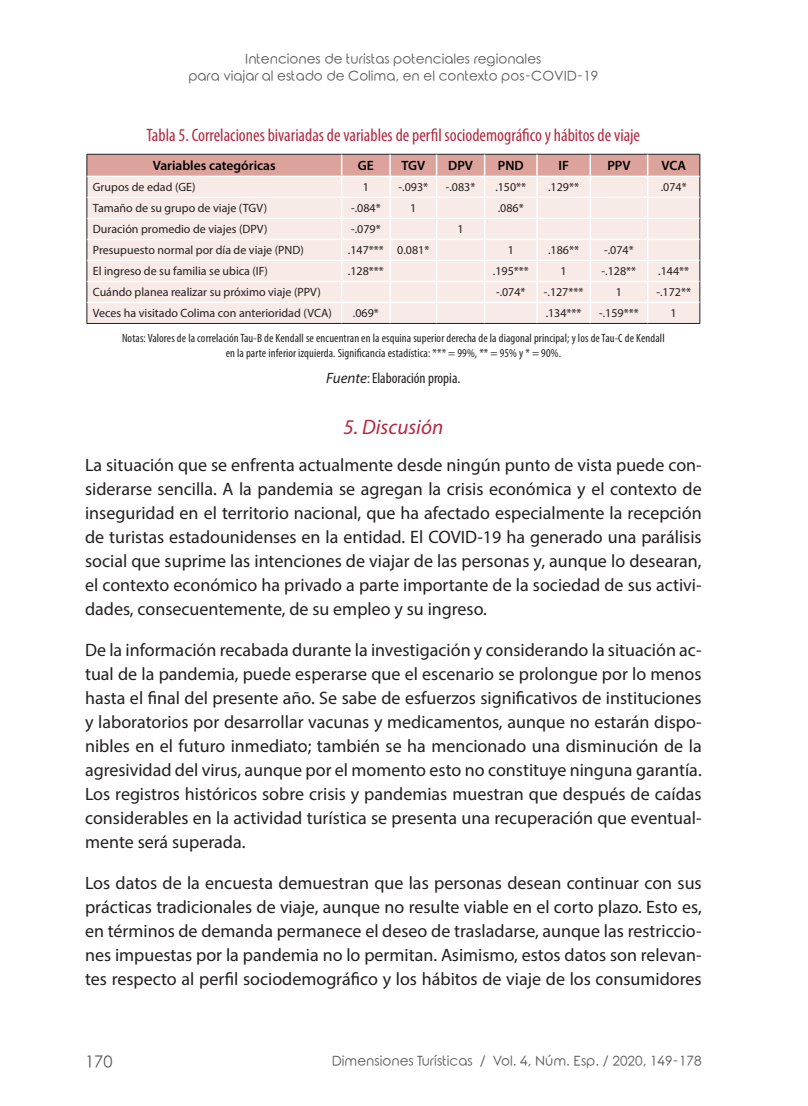
<style>
.page{position:relative;width:808px;height:1106px;background:#fff}
.page>*{position:absolute;margin:0;border:0;box-sizing:border-box;transform-origin:0 0}
.t1{font:italic 21px "Myriad Pro";color:#b62841}
.t2{font:18px/24px "Myriad Pro";color:#231f20;text-align:justify}
.t3{font:condensed 18px "Myriad Pro";color:#b62841}
.t4{font:16.5px "Rounded Elegance";color:#57585a}
.t5{font:condensed 15px "Myriad Pro";color:#231f20}
.t6{font:13.5px/16.2px "Rounded Elegance";color:#57585a;text-align:center}
.t7{font:600 13.5px "Myriad Pro";color:#000}
.t8{font:12px "Myriad Pro";color:#231f20}
.t9{font:condensed 12px/14.4px "Myriad Pro";letter-spacing:.01em;color:#231f20;text-align:center}
.s1{font-style:italic;font-stretch:normal}
</style>
<div class="page">
<hr style="left:86px;top:323px;width:256px;height:1px;background:#231f20">
<hr style="left:342px;top:323px;width:48px;height:1px;background:#231f20">
<hr style="left:390px;top:323px;width:47px;height:1px;background:#231f20">
<hr style="left:437px;top:323px;width:48px;height:1px;background:#231f20">
<hr style="left:485px;top:323px;width:52px;height:1px;background:#231f20">
<hr style="left:537px;top:323px;width:53px;height:1px;background:#231f20">
<hr style="left:590px;top:323px;width:58px;height:1px;background:#231f20">
<hr style="left:648px;top:323px;width:52px;height:1px;background:#231f20">
<svg style="left:86px;top:154px;width:614px;height:169px;background:#f2e1de"></svg>
<p class="t6" style="left:188px;top:53px;width:412px">Intenciones de turistas potenciales regionales<br>para viajar al estado de Colima, en el contexto pos-COVID-19</p>
<p class="t3" style="left:147px;top:124px;width:495px">Tabla 5. Correlaciones bivariadas de variables de perfil sociodemográfico y hábitos de viaje</p>
<p class="t7" style="left:153px;top:157px;width:124px">Variables categóricas</p>
<p class="t7" style="left:358px;top:157px;width:17px">GE</p>
<p class="t7" style="left:401px;top:157px;width:25px">TGV</p>
<p class="t7" style="left:448px;top:157px;width:26px">DPV</p>
<p class="t7" style="left:498px;top:157px;width:27px">PND</p>
<p class="t7" style="left:558px;top:157px;width:12px">IF</p>
<p class="t7" style="left:607px;top:157px;width:25px">PPV</p>
<p class="t7" style="left:661px;top:157px;width:26px">VCA</p>
<p class="t8" style="left:93px;top:180px;width:104px">Grupos de edad (GE)</p>
<p class="t8" style="left:363px;top:180px;width:8px">1</p>
<p class="t8" style="left:398px;top:180px;width:31px">-.093*</p>
<p class="t8" style="left:446px;top:180px;width:31px">-.083*</p>
<p class="t8" style="left:495px;top:180px;width:32px">.150**</p>
<p class="t8" style="left:548px;top:180px;width:32px">.129**</p>
<p class="t8" style="left:661px;top:180px;width:27px">.074*</p>
<p class="t8" style="left:93px;top:201px;width:176px">Tamaño de su grupo de viaje (TGV)</p>
<p class="t8" style="left:351px;top:201px;width:31px">-.084*</p>
<p class="t8" style="left:410px;top:201px;width:8px">1</p>
<p class="t8" style="left:498px;top:201px;width:27px">.086*</p>
<p class="t8" style="left:93px;top:222px;width:176px">Duración promedio de viajes (DPV)</p>
<p class="t8" style="left:351px;top:222px;width:31px">-.079*</p>
<p class="t8" style="left:457px;top:222px;width:8px">1</p>
<p class="t8" style="left:93px;top:243px;width:212px">Presupuesto normal por día de viaje (PND)</p>
<p class="t8" style="left:348px;top:243px;width:83px">.147*** 0.081*</p>
<p class="t8" style="left:508px;top:243px;width:8px">1</p>
<p class="t8" style="left:548px;top:243px;width:32px">.186**</p>
<p class="t8" style="left:604px;top:243px;width:31px">-.074*</p>
<p class="t8" style="left:93px;top:264px;width:177px">El ingreso de su familia se ubica (IF)</p>
<p class="t8" style="left:348px;top:264px;width:37px">.128***</p>
<p class="t8" style="left:493px;top:264px;width:37px">.195***</p>
<p class="t8" style="left:560px;top:264px;width:8px">1</p>
<p class="t8" style="left:602px;top:264px;width:36px">-.128**</p>
<p class="t8" style="left:658px;top:264px;width:32px">.144**</p>
<p class="t8" style="left:93px;top:285px;width:230px">Cuándo planea realizar su próximo viaje (PPV)</p>
<p class="t8" style="left:496px;top:285px;width:31px">-.074*</p>
<p class="t8" style="left:544px;top:285px;width:41px">-.127***</p>
<p class="t8" style="left:616px;top:285px;width:8px">1</p>
<p class="t8" style="left:656px;top:285px;width:36px">-.172**</p>
<p class="t8" style="left:93px;top:306px;width:240px">Veces ha visitado Colima con anterioridad (VCA)</p>
<p class="t8" style="left:353px;top:306px;width:27px">.069*</p>
<p class="t8" style="left:546px;top:306px;width:37px">.134***</p>
<p class="t8" style="left:599px;top:306px;width:41px">-.159***</p>
<p class="t8" style="left:671px;top:306px;width:8px">1</p>
<p class="t9" style="left:122px;top:331px;width:544px">Notas: Valores de la correlación Tau-B de Kendall se encuentran en la esquina superior derecha de la diagonal principal; y los de Tau-C de Kendall en la parte inferior izquierda. Significancia estadística: *** = 99%, ** = 95% y * = 90%.</p>
<p class="t5" style="left:326px;top:369px;width:136px"><span class="s1">Fuente</span>: Elaboración propia.</p>
<p class="t1" style="left:343px;top:414px;width:101px">5. Discusión</p>
<p class="t2" style="left:85px;top:452px;width:618px">La situación que se enfrenta actualmente desde ningún punto de vista puede con&shy;siderarse sencilla. A la pandemia se agregan la crisis económica y el contexto de inseguridad en el territorio nacional, que ha afectado especialmente la recepción de turistas estadounidenses en la entidad. El COVID-19 ha generado una parálisis social que suprime las intenciones de viajar de las personas y, aunque lo desearan, el contexto económico ha privado a parte importante de la sociedad de sus activi&shy;dades, consecuentemente, de su empleo y su ingreso.</p>
<p class="t2" style="left:85px;top:637px;width:618px">De la información recabada durante la investigación y considerando la situación ac&shy;tual de la pandemia, puede esperarse que el escenario se prolongue por lo menos hasta el final del presente año. Se sabe de esfuerzos significativos de instituciones y laboratorios por desarrollar vacunas y medicamentos, aunque no estarán dispo&shy;nibles en el futuro inmediato; también se ha mencionado una disminución de la agresividad del virus, aunque por el momento esto no constituye ninguna garantía.<br>Los registros históricos sobre crisis y pandemias muestran que después de caídas considerables en la actividad turística se presenta una recuperación que eventual&shy;mente será superada.</p>
<p class="t2" style="left:85px;top:870px;width:618px">Los datos de la encuesta demuestran que las personas desean continuar con sus prácticas tradicionales de viaje, aunque no resulte viable en el corto plazo. Esto es, en términos de demanda permanece el deseo de trasladarse, aunque las restriccio&shy;nes impuestas por la pandemia no lo permitan. Asimismo, estos datos son relevan&shy;tes respecto al perfil sociodemográfico y los hábitos de viaje de los consumidores</p>
<p class="t4" style="left:85px;top:1052px;width:29px">170</p>
<p class="t6" style="left:332px;top:1054px;width:371px">Dimensiones Turísticas / Vol. 4, Núm. Esp. / 2020, 149-178</p>
</div>
